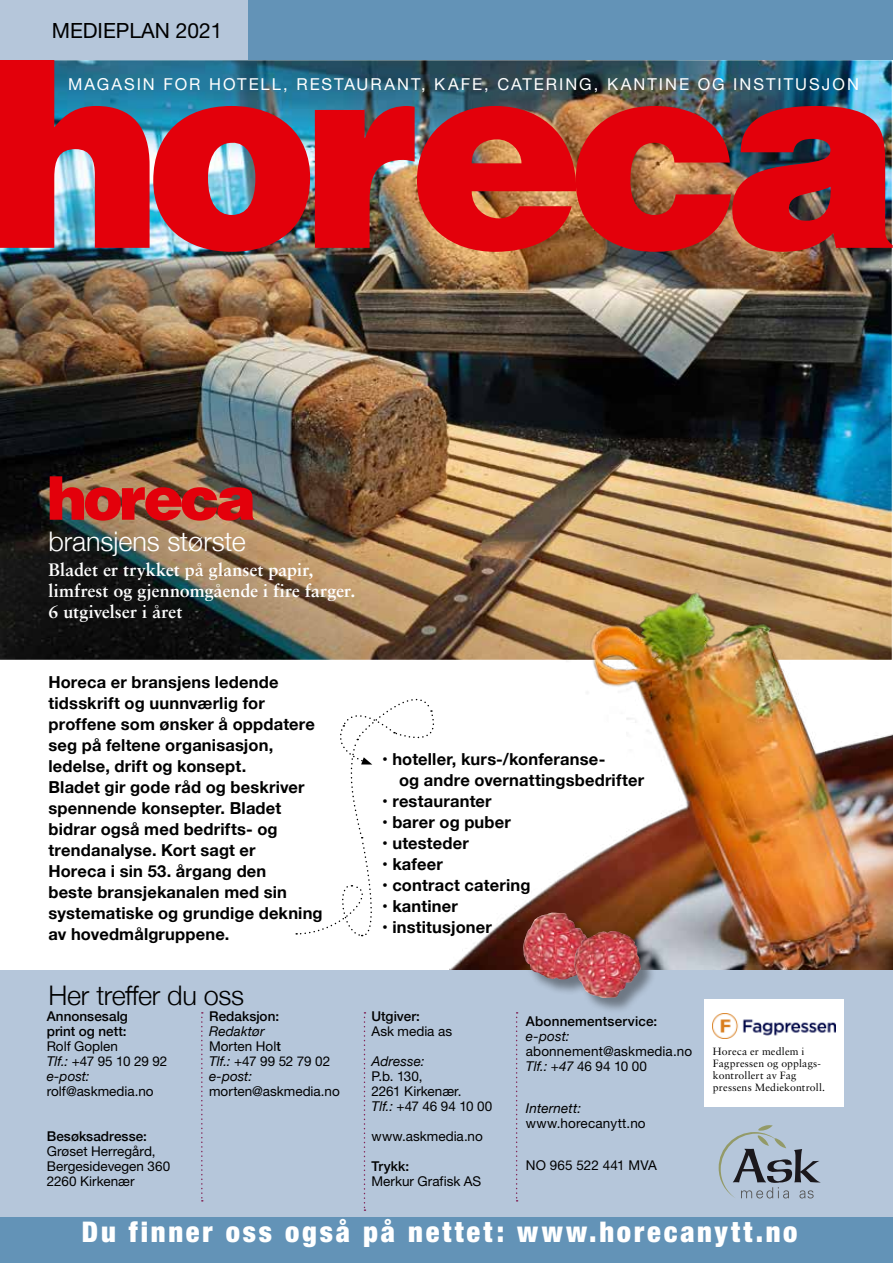
<style>
.page{position:relative;width:893px;height:1263px;background:#fff}
.page>*{position:absolute;margin:0;border:0;box-sizing:border-box;transform-origin:0 0}
.t1{font:900 condensed 28.5px "Helvetica Neue";letter-spacing:.1em;color:#fff}
.t2{font:300 27px "Helvetica Neue";letter-spacing:-.005em;color:#fff}
.t3{font:300 27px "Helvetica Neue";letter-spacing:-.015em;color:#000}
.t4{font:21px "Helvetica Neue";color:#000}
.t5{font:700 18px/21px "Sabon";color:#fff}
.t6{font:700 16.5px/21px "Helvetica Neue";letter-spacing:.01em;color:#000}
.t7{font:16.5px "Helvetica Neue";letter-spacing:.12em;color:#fff}
.t8{font:13.5px/15px "Helvetica Neue";color:#000}
.t9{font:500 13.5px/15px "Helvetica Neue";letter-spacing:.005em;color:#000}
.t10{font:italic 13.5px/15px "Helvetica Neue";letter-spacing:.005em;color:#000}
.t11{font:10.5px/12px "Sabon";letter-spacing:.015em;color:#000}
.s1{font-style:italic}
.s2{font-style:normal}
.s3{font-weight:500;font-style:normal}
</style>
<div class="page">
<img style="left:0;top:244px;width:893px;height:416px">
<img style="left:449px;top:578px;width:443px;height:392px">
<div style="left:248px;top:0;width:645px;height:60px;background:#6393b7"></div>
<div style="left:0;top:970px;width:893px;height:247px;background:#b5c6da"></div>
<img style="left:0;top:60px;width:892px;height:192px">
<div style="left:704px;top:999px;width:139px;height:108px;background:#fff"></div>
<img style="left:713px;top:1014px;width:122px;height:25px">
<div style="left:524px;top:913px;width:82px;height:83px;background:#000;opacity:.4"></div>
<img style="left:523px;top:912px;width:67px;height:68px">
<div style="left:575px;top:932px;width:82px;height:82px;background:#000;opacity:.4"></div>
<img style="left:574px;top:931px;width:67px;height:67px">
<svg style="left:201px;top:1012px;width:2px;height:189px"></svg>
<svg style="left:364px;top:1012px;width:1px;height:199px"></svg>
<svg style="left:516px;top:1012px;width:2px;height:189px"></svg>
<div style="left:0;top:0;width:248px;height:60px;background:#b5c6da"></div>
<div style="left:0;top:1217px;width:892px;height:46px;background:#6393b7"></div>
<img style="left:50px;top:476px;width:204px;height:45px">
<svg style="left:296px;top:698px;width:138px;height:239px"></svg>
<svg style="left:719px;top:1125px;width:101px;height:73px"></svg>
<p class="t4" style="left:52px;top:18px;width:172px">MEDIEPLAN 2021</p>
<p class="t7" style="left:68px;top:74px;width:792px">MAGASIN FOR HOTELL, RESTAURANT, KAFE, CATERING, KANTINE OG INSTITUSJON</p>
<h2 class="t2" style="left:48px;top:520px;width:199px">bransjens største</h2>
<p class="t5" style="left:48px;top:559px;width:308px">Bladet er trykket på glanset papir, limfrest og gjennomgående i fire farger.<br>6 utgivelser i året</p>
<p class="t6" style="left:48px;top:672px;width:276px">Horeca er bransjens ledende tidsskrift og uunnværlig for proffene som ønsker å oppdatere seg på feltene organisasjon, ledelse, drift og konsept.<br>Bladet gir gode råd og beskriver spennende konsepter. Bladet bidrar også med bedrifts- og trendanalyse. Kort sagt er<br>Horeca i sin 53. årgang den<br>beste bransjekanalen med sin systematiske og grundige dekning av hovedmålgruppene.</p>
<h2 class="t3" style="left:48px;top:974px;width:197px">Her treffer du oss</h2>
<p class="t9" style="left:47px;top:1008px;width:83px">Annonsesalg print og nett:</p>
<p class="t8" style="left:47px;top:1039px;width:122px">Rolf Goplen<br><span class="s1">Tlf.:</span> +47 95 10 29 92 <span class="s1">e-post:</span></p>
<p class="t8" style="left:47px;top:1084px;width:108px">rolf@askmedia.no</p>
<p class="t9" style="left:47px;top:1128px;width:102px">Besøksadresse:</p>
<p class="t8" style="left:47px;top:1144px;width:125px">Grøset Herregård,<br>Bergesidevegen 360<br>2260 Kirkenær</p>
<p class="t9" style="left:209px;top:1008px;width:71px">Redaksjon:</p>
<p class="t10" style="left:209px;top:1025px;width:123px">Redaktør<br><span class="s2">Morten Hol</span><span class="s3">t<br></span>Tlf.: <span class="s2">+47 99 52 79 02 </span>e-post:</p>
<p class="t8" style="left:209px;top:1084px;width:132px">morten@askmedia.no</p>
<p class="t6" style="left:399px;top:749px;width:247px;text-indent:-17px">• hoteller, kurs-/konferanse-<br>og andre overnattingsbedrifter</p>
<p class="t6" style="left:382px;top:791px;width:111px">• restauranter</p>
<p class="t6" style="left:382px;top:812px;width:130px">• barer og puber</p>
<p class="t6" style="left:382px;top:833px;width:88px">• utesteder</p>
<p class="t6" style="left:382px;top:854px;width:62px">• kafeer</p>
<p class="t6" style="left:382px;top:875px;width:150px">• contract catering</p>
<p class="t6" style="left:382px;top:896px;width:78px">• kantiner</p>
<p class="t6" style="left:382px;top:917px;width:111px">• institusjoner</p>
<p class="t9" style="left:371px;top:1008px;width:50px">Utgiver:</p>
<p class="t8" style="left:371px;top:1024px;width:82px">Ask media as</p>
<p class="t10" style="left:371px;top:1055px;width:54px">Adresse:</p>
<p class="t8" style="left:371px;top:1069px;width:122px">P.b. 130,<br>2261 Kirkenær.<br><span class="s1">Tlf.:</span> +47 46 94 10 00</p>
<p class="t8" style="left:371px;top:1129px;width:113px">www.askmedia.no</p>
<p class="t9" style="left:371px;top:1158px;width:39px">Trykk:</p>
<p class="t8" style="left:371px;top:1174px;width:111px">Merkur Grafisk AS</p>
<p class="t9" style="left:526px;top:1013px;width:133px">Abonnementservice:</p>
<p class="t10" style="left:526px;top:1029px;width:45px">e-post:</p>
<p class="t8" style="left:526px;top:1043px;width:168px">abonnement@askmedia.no<br><span class="s1">Tlf.: +47</span> 46 94 10 00</p>
<p class="t10" style="left:526px;top:1101px;width:57px">Internett:</p>
<p class="t8" style="left:526px;top:1115px;width:121px">www.horecanytt.no</p>
<p class="t8" style="left:526px;top:1157px;width:132px">NO 965 522 441 MVA</p>
<p class="t11" style="left:713px;top:1046px;width:114px">Horeca er medlem i<br>Fagpressen og opplags&shy;kontrollert av Fag pressens Mediekontroll.</p>
<h1 class="t1" style="left:82px;top:1214px;width:717px">Du finner oss også på nettet: www.horecanytt.no</h1>
<h1 class="t1" style="left:89px;top:1214px;width:717px">Du finner oss også på nettet: www.horecanytt.no</h1>
</div>
